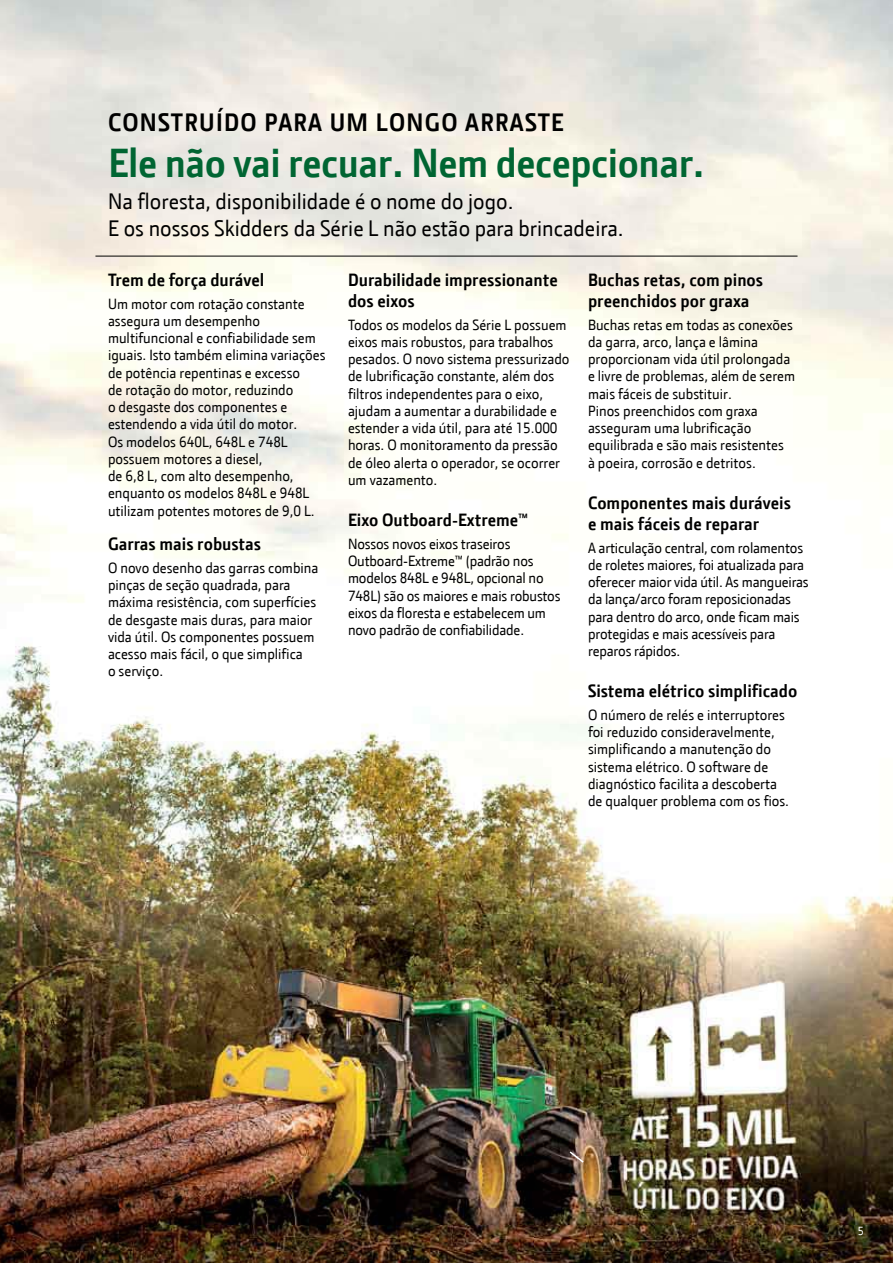
<style>
.page{position:relative;width:893px;height:1263px;background:#fff}
.page>*{position:absolute;margin:0;border:0;box-sizing:border-box;transform-origin:0 0}
.t1{font:700 41.1px "JD Sans";letter-spacing:-.01em;color:#006532}
.t2{font:700 25.5px "JD Sans";letter-spacing:.05em;color:#000}
.t3{font:22.65px/26.8px "JD Sans";color:#000}
.t4{font:700 18px/21px "JD Sans";color:#000}
.t5{font:15px/17.2px "JD Sans";color:#000}
.t6{font:12px "JD Sans";color:#fff}
</style>
<div class="page">
<img style="left:0;top:0;width:893px;height:1263px">
<svg style="left:568px;top:1150px;width:17px;height:14px"></svg>
<hr style="left:95px;top:256px;width:702px;height:1px;background:#000">
<h2 class="t2" style="left:108px;top:107px;width:373px">CONSTRUÍDO PARA um longo arrast</h2>
<h2 class="t2" style="left:551px;top:107px;width:14px">e</h2>
<h1 class="t1" style="left:108px;top:140px;width:598px">Ele não vai recuar. Nem decepcionar.</h1>
<h3 class="t3" style="left:108px;top:188px;width:517px">Na floresta, disponibilidade é o nome do jogo.<br>E os nossos Skidders da Série L não estão para brincadeira.</h3>
<p class="t4" style="left:108px;top:269px;width:158px">Trem de força durável</p>
<p class="t5" style="left:108px;top:295px;width:219px">Um motor com rotação constante assegura um desempenho multifuncional e confiabilidade sem iguais. Isto também elimina variações de potência repentinas e excesso<br>de rotação do motor, reduzindo<br>o desgaste dos componentes e estendendo a vida útil do motor.<br>Os modelos 640L, 648L e 748L possuem motores a diesel,<br>de 6,8 L, com alto desempenho, enquanto os modelos 848L e 948L utilizam potentes motores de 9,0 L.</p>
<p class="t4" style="left:108px;top:533px;width:155px">Garras mais robustas</p>
<p class="t5" style="left:108px;top:559px;width:212px">O novo desenho das garras combina pinças de seção quadrada, para máxima resistência, com superfícies de desgaste mais duras, para maior vida útil. Os componentes possuem acesso mais fácil, o que simplifica<br>o serviço.</p>
<p class="t4" style="left:348px;top:269px;width:211px">Durabilidade impressionante dos eixos</p>
<p class="t5" style="left:348px;top:316px;width:223px">Todos os modelos da Série L possuem eixos mais robustos, para trabalhos pesados. O novo sistema pressurizado de lubrificação constante, além dos filtros independentes para o eixo, ajudam a aumentar a durabilidade e estender a vida útil, para até 15.000 horas. O monitoramento da pressão de óleo alerta o operador, se ocorrer um vazamento.</p>
<p class="t4" style="left:348px;top:509px;width:182px">Eixo Outboard-Extreme™</p>
<p class="t5" style="left:348px;top:535px;width:214px">Nossos novos eixos traseiros<br>Outboard-Extreme™ (padrão nos modelos 848L e 948L, opcional no<br>748L) são os maiores e mais robustos eixos da floresta e estabelecem um novo padrão de confiabilidade.</p>
<p class="t4" style="left:588px;top:269px;width:177px">Buchas retas, com pinos preenchidos por graxa</p>
<p class="t5" style="left:588px;top:316px;width:209px">Buchas retas em todas as conexões da garra, arco, lança e lâmina proporcionam vida útil prolongada e livre de problemas, além de serem mais fáceis de substituir.<br>Pinos preenchidos com graxa asseguram uma lubrificação equilibrada e são mais resistentes<br>à poeira, corrosão e detritos.</p>
<p class="t4" style="left:588px;top:492px;width:204px">Componentes mais duráveis e mais fáceis de reparar</p>
<p class="t5" style="left:588px;top:539px;width:222px">A articulação central, com rolamentos de roletes maiores, foi atualizada para oferecer maior vida útil. As mangueiras da lança/arco foram reposicionadas para dentro do arco, onde ficam mais protegidas e mais acessíveis para reparos rápidos.</p>
<p class="t4" style="left:588px;top:681px;width:211px">Sistema elétrico simplificado</p>
<p class="t5" style="left:588px;top:706px;width:203px">O número de relés e interruptores foi reduzido consideravelmente, simplificando a manutenção do sistema elétrico. O software de diagnóstico facilita a descoberta de qualquer problema com os fios.</p>
<p class="t6" style="left:858px;top:1224px;width:8px">5</p>
</div>
